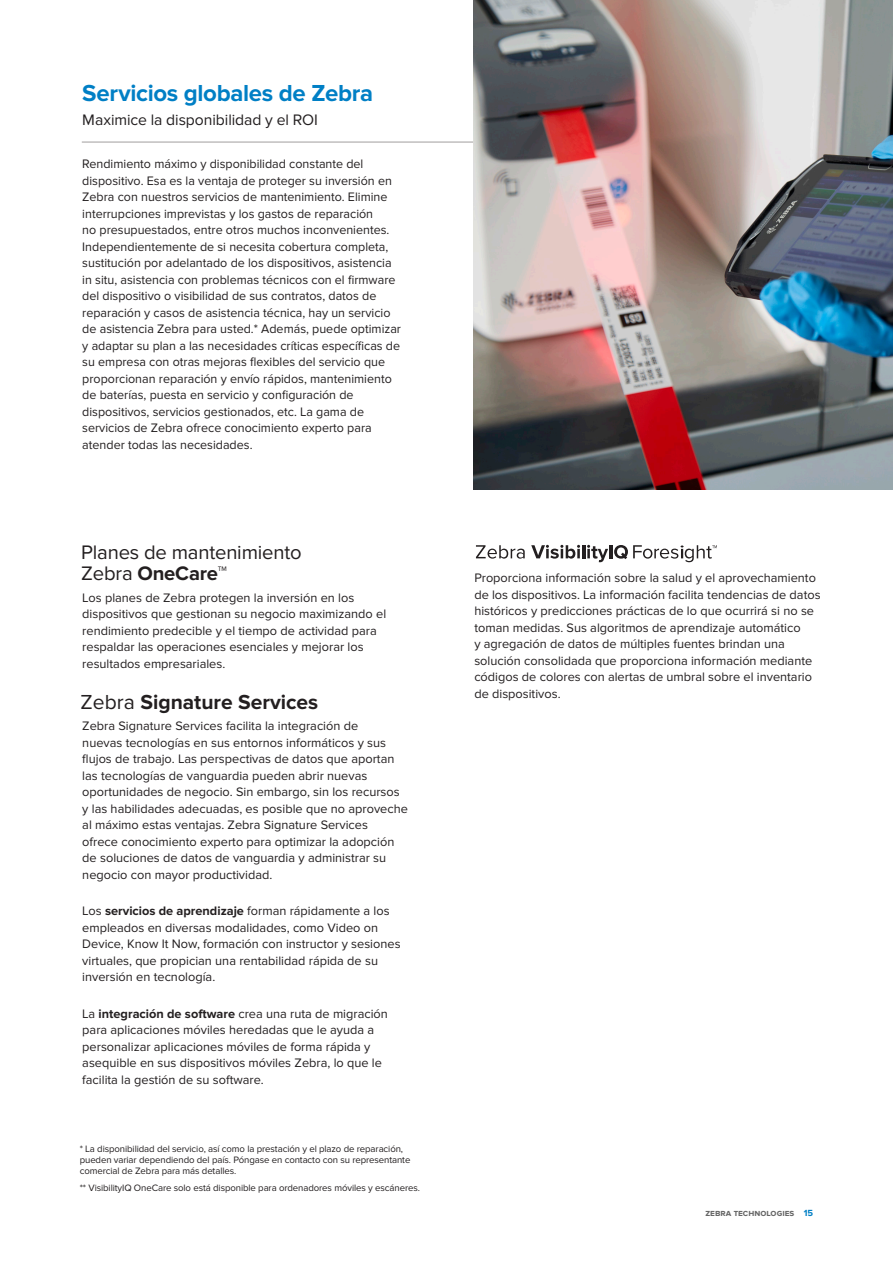
<style>
.page{position:relative;width:893px;height:1263px;background:#fff}
.page>*{position:absolute;margin:0;border:0;box-sizing:border-box;transform-origin:0 0}
.t1{font:700 24px "Proxima Nova";letter-spacing:-.015em;color:#007fc5}
.t2{font:700 21px "Proxima Nova";color:#231f20}
.body_copy_black_afte{font:20.25px/21px "Proxima Nova";letter-spacing:-.01em;color:#231f20}
.Subhead{font:15.75px "Proxima Nova";letter-spacing:-.005em;color:#231f20}
.body_copy_black_afte-2{font:12.75px/16.5px "Proxima Nova";color:#231f20}
.Product_Footnote{font:9.6px/10.9px "Proxima Nova";letter-spacing:-.01em;color:#231f20}
.t3{font:700 9.3px "Proxima Nova";color:#666}
.s1{font-weight:700}
.s2{font-weight:400}
.s3{color:#007fc5}
</style>
<div class="page">
<svg style="left:476px;top:545px;width:49px;height:14px"></svg>
<svg style="left:531px;top:545px;width:186px;height:17px"></svg>
<img style="left:474px;top:0;width:419px;height:490px">
<hr style="left:82px;top:142px;width:391px;height:1px;background:#a09e9e">
<p class="t1" style="left:82px;top:79px;width:292px">Servicios globales de Zebra</p>
<p class="Subhead" style="left:82px;top:111px;width:237px">Maximice la disponibilidad y el ROI</p>
<p class="body_copy_black_afte-2" style="left:82px;top:156px;width:320px">Rendimiento máximo y disponibilidad constante del dispositivo. Esa es la ventaja de proteger su inversión en Zebra con nuestros servicios de mantenimiento. Elimine interrupciones imprevistas y los gastos de reparación<br>no presupuestados, entre otros muchos inconvenientes.<br>Independientemente de si necesita cobertura completa, sustitución por adelantado de los dispositivos, asistencia in situ, asistencia con problemas técnicos con el firmware del dispositivo o visibilidad de sus contratos, datos de reparación y casos de asistencia técnica, hay un servicio de asistencia Zebra para usted.* Además, puede optimizar y adaptar su plan a las necesidades críticas específicas de su empresa con otras mejoras flexibles del servicio que proporcionan reparación y envío rápidos, mantenimiento de baterías, puesta en servicio y configuración de dispositivos, servicios gestionados, etc. La gama de servicios de Zebra ofrece conocimiento experto para atender todas las necesidades.</p>
<p class="body_copy_black_afte" style="left:81px;top:542px;width:222px">Planes de mantenimiento<br>Zebra <span class="s1">OneCare™</span></p>
<p class="body_copy_black_afte-2" style="left:82px;top:590px;width:305px">Los planes de Zebra protegen la inversión en los dispositivos que gestionan su negocio maximizando el rendimiento predecible y el tiempo de actividad para respaldar las operaciones esenciales y mejorar los resultados empresariales.</p>
<h2 class="t2" style="left:81px;top:690px;width:239px"><span class="s2">Zebra</span> Signature Services</h2>
<p class="body_copy_black_afte-2" style="left:82px;top:718px;width:327px">Zebra Signature Services facilita la integración de<br>nuevas tecnologías en sus entornos informáticos y sus flujos de trabajo. Las perspectivas de datos que aportan las tecnologías de vanguardia pueden abrir nuevas oportunidades de negocio. Sin embargo, sin los recursos y las habilidades adecuadas, es posible que no aproveche al máximo estas ventajas. Zebra Signature Services<br>ofrece conocimiento experto para optimizar la adopción de soluciones de datos de vanguardia y administrar su negocio con mayor productividad.</p>
<p class="body_copy_black_afte-2" style="left:82px;top:903px;width:320px">Los <span class="s1">servicios de aprendizaje</span> forman rápidamente a los empleados en diversas modalidades, como Video on Device, Know It Now, formación con instructor y sesiones virtuales, que propician una rentabilidad rápida de su inversión en tecnología.</p>
<p class="body_copy_black_afte-2" style="left:82px;top:1005px;width:307px">La <span class="s1">integración de software</span> crea una ruta de migración para aplicaciones móviles heredadas que le ayuda a personalizar aplicaciones móviles de forma rápida y asequible en sus dispositivos móviles Zebra, lo que le facilita la gestión de su software.</p>
<p class="Product_Footnote" style="left:80px;top:1143px;width:332px">* La disponibilidad del servicio, así como la prestación y el plazo de reparación, pueden variar dependiendo del país. Póngase en contacto con su representante comercial de Zebra para más detalles.</p>
<p class="Product_Footnote" style="left:80px;top:1183px;width:342px">** VisibilityIQ OneCare solo está disponible para ordenadores móviles y escáneres.</p>
<p class="body_copy_black_afte-2" style="left:474px;top:570px;width:348px">Proporciona información sobre la salud y el aprovechamiento de los dispositivos. La información facilita tendencias de datos históricos y predicciones prácticas de lo que ocurrirá si no se toman medidas. Sus algoritmos de aprendizaje automático<br>y agregación de datos de múltiples fuentes brindan una solución consolidada que proporciona información mediante códigos de colores con alertas de umbral sobre el inventario de dispositivos.</p>
<p class="t3" style="left:705px;top:1208px;width:109px">zebra technologies <span class="s3">15</span></p>
</div>
